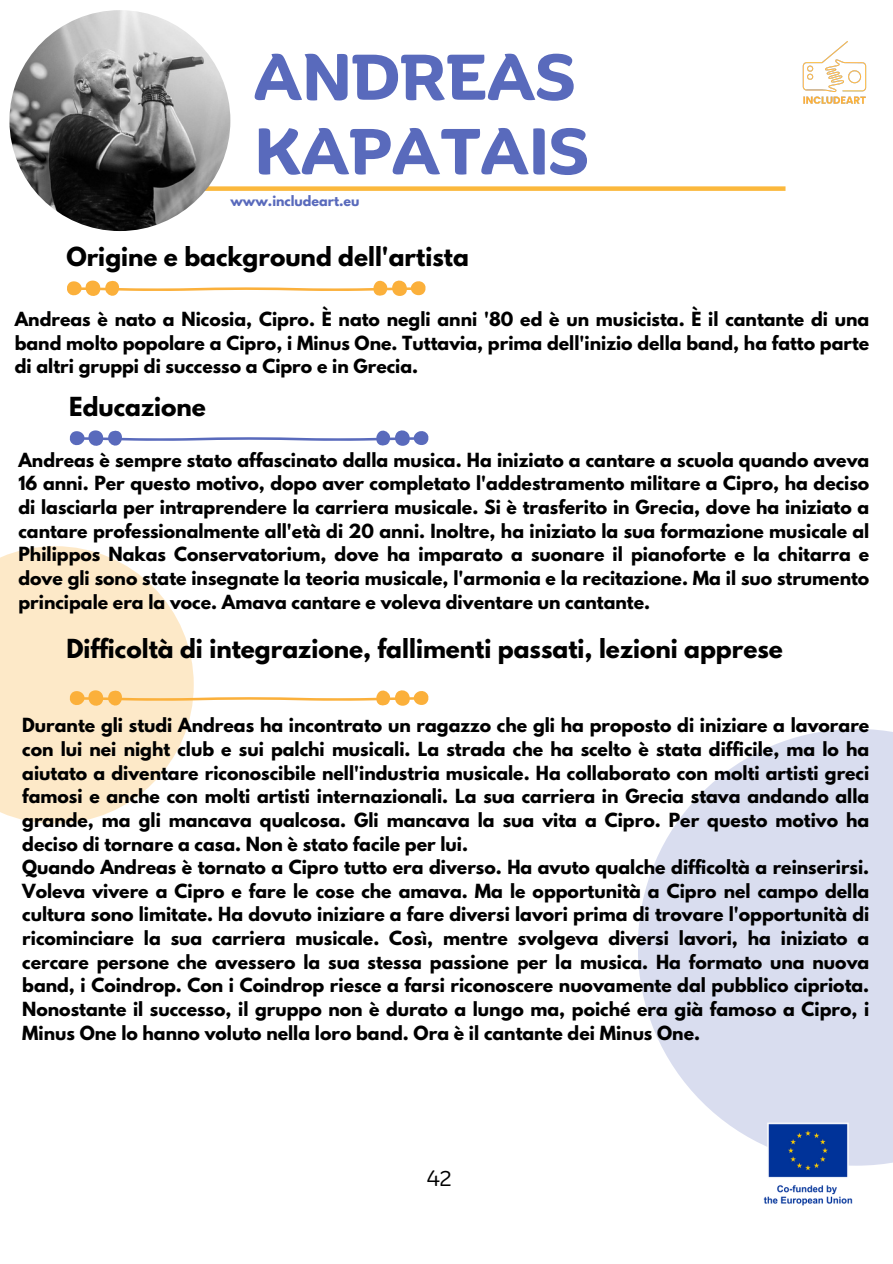
<style>
.page{position:relative;width:893px;height:1264px;background:#fff}
.page>*{position:absolute;margin:0;border:0;box-sizing:border-box;transform-origin:0 0}
.t1{font:700 62.55px/74.2px "Binate Display";color:#596abc}
.t2{font:700 23.25px "League Spartan";color:#000}
.t3{font:20.7px "Binate Display";color:#000}
.t4{font:700 17.25px/23.7px "League Spartan";color:#000;text-align:justify}
.t5{font:700 12.75px "League Spartan";color:#596abc}
</style>
<div class="page">
<div style="left:89px;top:186px;width:696px;height:5px;background:#fbb83c"></div>
<svg style="left:638px;top:729px;width:254px;height:436px;fill:#d9ddef"></svg>
<svg style="left:0;top:546px;width:194px;height:277px;fill:#fde9c8"></svg>
<svg style="left:67px;top:280px;width:359px;height:16px"></svg>
<img style="left:802px;top:41px;width:65px;height:63px">
<svg style="left:69px;top:430px;width:359px;height:16px"></svg>
<svg style="left:69px;top:689px;width:359px;height:18px"></svg>
<img style="left:9px;top:10px;width:221px;height:221px;border-radius:50%">
<img style="left:760px;top:1113px;width:95px;height:93px">
<p class="t1" style="left:254px;top:32px;width:336px">ANDREAS<br>KAPATAIS</p>
<p class="t5" style="left:230px;top:194px;width:131px">www.includeart.eu</p>
<p class="t2" style="left:66px;top:245px;width:404px">Origine e background dell'artista</p>
<p class="t4" style="left:15px;top:309px;width:856px">Andreas è nato a Nicosia, Cipro. È nato negli anni '80 ed è un musicista. È il cantante di una band molto popolare a Cipro, i Minus One. Tuttavia, prima dell'inizio della band, ha fatto parte di altri gruppi di successo a Cipro e in Grecia.</p>
<p class="t2" style="left:69px;top:395px;width:138px">Educazione</p>
<p class="t4" style="left:18px;top:450px;width:852px">Andreas è sempre stato affascinato dalla musica. Ha iniziato a cantare a scuola quando aveva 16 anni. Per questo motivo, dopo aver completato l'addestramento militare a Cipro, ha deciso di lasciarla per intraprendere la carriera musicale. Si è trasferito in Grecia, dove ha iniziato a cantare professionalmente all'età di 20 anni. Inoltre, ha iniziato la sua formazione musicale al Philippos Nakas Conservatorium, dove ha imparato a suonare il pianoforte e la chitarra e dove gli sono state insegnate la teoria musicale, l'armonia e la recitazione. Ma il suo strumento principale era la voce. Amava cantare e voleva diventare un cantante.</p>
<p class="t2" style="left:66px;top:636px;width:718px">Difficoltà di integrazione, fallimenti passati, lezioni apprese</p>
<p class="t4" style="left:22px;top:715px;width:848px">Durante gli studi Andreas ha incontrato un ragazzo che gli ha proposto di iniziare a lavorare con lui nei night club e sui palchi musicali. La strada che ha scelto è stata difficile, ma lo ha aiutato a diventare riconoscibile nell'industria musicale. Ha collaborato con molti artisti greci famosi e anche con molti artisti internazionali. La sua carriera in Grecia stava andando alla grande, ma gli mancava qualcosa. Gli mancava la sua vita a Cipro. Per questo motivo ha deciso di tornare a casa. Non è stato facile per lui.</p>
<p class="t4" style="left:22px;top:857px;width:848px">Quando Andreas è tornato a Cipro tutto era diverso. Ha avuto qualche difficoltà a reinserirsi.<br>Voleva vivere a Cipro e fare le cose che amava. Ma le opportunità a Cipro nel campo della cultura sono limitate. Ha dovuto iniziare a fare diversi lavori prima di trovare l'opportunità di ricominciare la sua carriera musicale. Così, mentre svolgeva diversi lavori, ha iniziato a cercare persone che avessero la sua stessa passione per la musica. Ha formato una nuova band, i Coindrop. Con i Coindrop riesce a farsi riconoscere nuovamente dal pubblico cipriota.<br>Nonostante il successo, il gruppo non è durato a lungo ma, poiché era già famoso a Cipro, i Minus One lo hanno voluto nella loro band. Ora è il cantante dei Minus One.</p>
<p class="t3" style="left:427px;top:1158px;width:27px">42</p>
</div>
